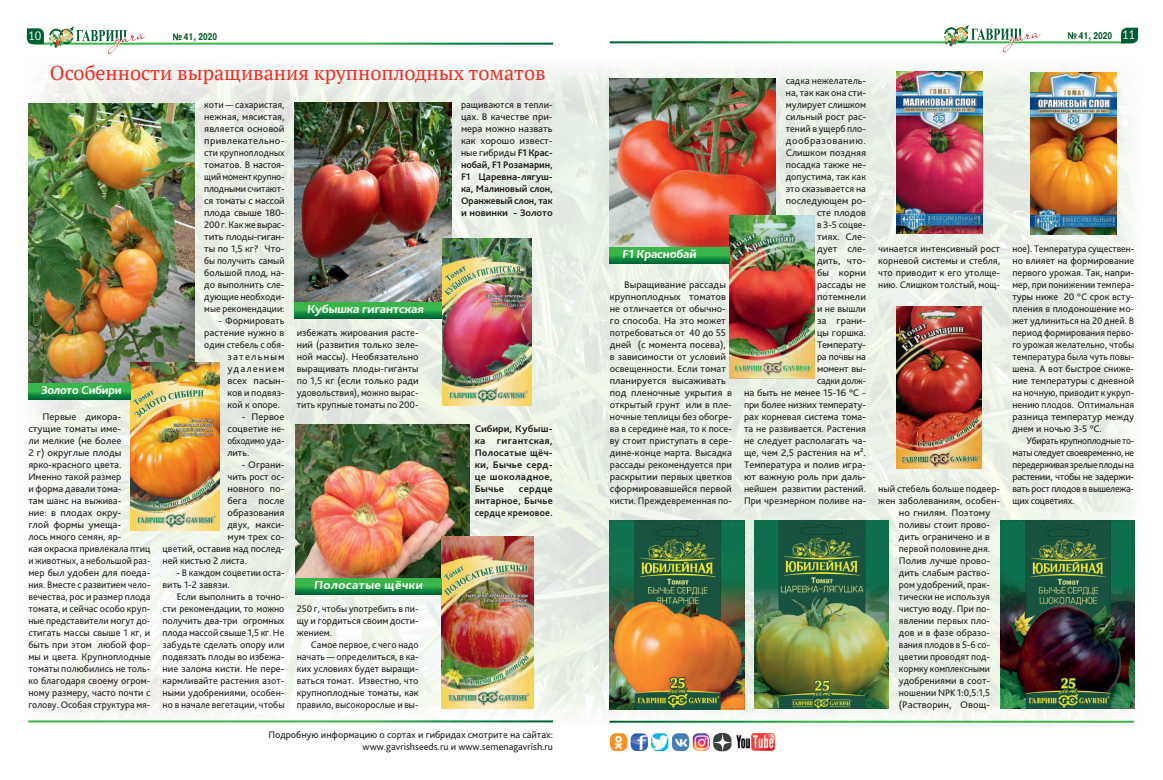
<style>
.page{position:relative;width:1163px;height:780px;background:#fff}
.page>*{position:absolute;margin:0;border:0;box-sizing:border-box;transform-origin:0 0}
.t1{font:20px "PT Serif";color:#ee2e24}
.t2{font:700 12.2px "Bliss Pro";color:#fff;scale:1.09 1}
.t3{font:700 12.2px "Bliss Pro";color:#fff}
.t4{font:700 12.2px "Bliss Pro";color:#fff;scale:1.07 1}
.t5{font:12px "PT Sans";color:#fff}
.t6{font:10px/12px "Bliss Pro";color:#231f20;text-align:justify}
.t7{font:10px/12px "Bliss Pro";color:#231f20;scale:1.05 1}
.t8{font:10px/12px "Bliss Pro";color:#231f20;text-align:justify;scale:.95 1}
.t9{font:700 10px/12px "Bliss Pro";letter-spacing:.02em;color:#231f20;text-align:justify}
.t10{font:700 10px/12px "Bliss Pro";letter-spacing:.02em;color:#231f20;text-align:justify;scale:1.05 1}
.t11{font:10px/12px "Bliss Pro";color:#231f20;scale:.96 1}
.t12{font:10px "Bliss Pro";color:#231f20;scale:1.04 1}
.t13{font:10px "Bliss Pro";letter-spacing:.11em;color:#231f20;scale:1.05 1}
.t14{font:10px "Bliss Pro";letter-spacing:.1em;color:#231f20;scale:1.05 1}
.t15{font:700 9.7px "Pragmatica Cond C";color:#085b2c;scale:.91 1}
.s1{font-weight:400}
.s2{font-family:"PT Sans";font-weight:400;font-size:12px;color:#fff}
</style>
<div class="page">
<svg style="left:27px;top:26px;width:120px;height:28px"></svg>
<svg style="left:173px;top:34px;width:9px;height:6px"></svg>
<svg style="left:1120px;top:28px;width:17px;height:15px"></svg>
<svg style="left:944px;top:25px;width:97px;height:28px"></svg>
<svg style="left:1068px;top:32px;width:8px;height:7px"></svg>
<img style="left:609px;top:733px;width:18px;height:18px">
<img style="left:630px;top:733px;width:18px;height:18px">
<img style="left:651px;top:733px;width:17px;height:18px">
<img style="left:672px;top:733px;width:17px;height:18px">
<img style="left:692px;top:733px;width:17px;height:18px">
<img style="left:713px;top:733px;width:18px;height:18px">
<img style="left:735px;top:733px;width:40px;height:18px">
<img style="left:28px;top:68px;width:1107px;height:655px">
<img style="left:28px;top:103px;width:166px;height:280px">
<img style="left:294px;top:103px;width:157px;height:211px">
<img style="left:130px;top:363px;width:89px;height:167px">
<img style="left:295px;top:424px;width:174px;height:154px">
<img style="left:441px;top:536px;width:92px;height:172px">
<img style="left:442px;top:238px;width:89px;height:167px">
<img style="left:896px;top:72px;width:85px;height:162px">
<img style="left:609px;top:520px;width:135px;height:189px">
<img style="left:896px;top:306px;width:85px;height:162px">
<img style="left:1030px;top:73px;width:85px;height:161px">
<img style="left:754px;top:520px;width:134px;height:188px">
<img style="left:1000px;top:520px;width:134px;height:188px">
<img style="left:609px;top:78px;width:166px;height:169px">
<img style="left:729px;top:216px;width:85px;height:162px">
<svg style="left:609px;top:247px;width:120px;height:16px;background:#269f45"></svg>
<svg style="left:295px;top:578px;width:146px;height:16px;background:#27a045"></svg>
<svg style="left:28px;top:383px;width:102px;height:16px;background:#27a045"></svg>
<svg style="left:294px;top:302px;width:147px;height:16px;background:#259e44"></svg>
<p class="t5" style="left:28px;top:28px;width:14px">10</p>
<p class="t15" style="left:184px;top:32px;width:38px">41, 2020</p>
<h1 class="t1" style="left:50px;top:60px;width:497px">Особенности выращивания крупноплодных томатов</h1>
<p class="t3" style="left:41px;top:382px;width:84px">Золото Сибири</p>
<p class="t7" style="left:28px;top:410px;width:118px;text-indent:14px">Первые дикора&shy;стущие томаты име-<br>ли мелкие (не более<br>2 г) округлые плоды ярко-красного цвета.<br>Именно такой размер<br>и форма давали тома-<br>там шанс на выжива-<br>ние: в плодах окру-<br>глой формы умеща-<br>лось много семян, яр-<br>кая окраска привлекала птиц и животных, а небольшой раз&shy;мер был удобен для поеда&shy;ния. Вместе с развитием чело&shy;вечества, рос и размер плода томата, и сейчас особо круп&shy;ные представители могут до&shy;стигать массы свыше 1 кг, и быть при этом любой фор&shy;мы и цвета. Крупноплодные томаты полюбились не толь&shy;ко благодаря своему огром&shy;ному размеру, часто почти с голову. Особая структура мя-</p>
<p class="t6" style="left:204px;top:98px;width:82px">коти — сахаристая, нежная, мясистая, является основой привлекательно&shy;сти крупноплодных томатов. В настоя&shy;щий момент крупно&shy;плодными считают&shy;ся томаты с массой плода свыше 180- 200 г. Как же вырас&shy;тить плоды-гиган&shy;ты по 1,5 кг? Что&shy;бы получить самый большой плод, на&shy;до выполнить сле&shy;дующие необходи&shy;мые рекомендации:</p>
<p class="t6" style="left:218px;top:314px;width:67px">- Формировать</p>
<p class="t12" style="left:204px;top:326px;width:79px">растение нужно в</p>
<p class="t11" style="left:204px;top:338px;width:85px">один стебель с обя-</p>
<p class="t13" style="left:227px;top:350px;width:56px">зательным</p>
<p class="t14" style="left:227px;top:362px;width:56px">удалением</p>
<p class="t7" style="left:227px;top:374px;width:56px">всех пасын-</p>
<p class="t6" style="left:227px;top:386px;width:59px">ков и подвяз-</p>
<p class="t6" style="left:227px;top:398px;width:54px">кой к опоре.</p>
<p class="t7" style="left:227px;top:410px;width:56px;text-align:justify;text-indent:14px">- Первое соцветие не&shy;обходимо уда&shy;лить.</p>
<p class="t6" style="left:242px;top:458px;width:44px">- Ограни-</p>
<p class="t6" style="left:227px;top:470px;width:59px">чить рост ос-</p>
<p class="t7" style="left:227px;top:482px;width:56px">новного по-</p>
<p class="t7" style="left:227px;top:494px;width:56px">бега после</p>
<p class="t12" style="left:227px;top:506px;width:56px">образования</p>
<p class="t6" style="left:227px;top:518px;width:59px">двух, макси-</p>
<p class="t6" style="left:227px;top:530px;width:59px">мум трех со-</p>
<p class="t6" style="left:162px;top:542px;width:123px">цветий, оставив над послед-</p>
<p class="t6" style="left:162px;top:554px;width:86px">ней кистью 2 листа.</p>
<p class="t11" style="left:162px;top:566px;width:128px;text-indent:14px">- В каждом соцветии оста&shy;вить 1-2 завязи.</p>
<p class="t6" style="left:162px;top:590px;width:123px;text-indent:14px">Если выполнить в точно&shy;сти рекомендации, то можно получить два-три огромных плода массой свыше 1,5 кг. Не забудьте сделать опору или подвязать плоды во избежа&shy;ние залома кисти. Не пере&shy;кармливайте растения азот&shy;ными удобрениями, особен&shy;но в начале вегетации, чтобы</p>
<p class="t2" style="left:307px;top:301px;width:110px">Кубышка гигантская</p>
<p class="t6" style="left:297px;top:326px;width:123px">избежать жирования расте&shy;ний (развития только зеле&shy;ной массы). Необязательно выращивать плоды-гиганты по 1,5 кг (если только ради удовольствия), можно вырас&shy;тить крупные томаты по 200-</p>
<p class="t2" style="left:314px;top:577px;width:103px">Полосатые щёчки</p>
<p class="t6" style="left:297px;top:602px;width:123px">250 г, чтобы употребить в пи&shy;щу и гордиться своим дости&shy;жением.</p>
<p class="t6" style="left:297px;top:638px;width:123px;text-indent:14px">Самое первое, с чего надо начать — определиться, в ка&shy;ких условиях будет выращи&shy;ваться томат. Известно, что крупноплодные томаты, как правило, высокорослые и вы-</p>
<p class="t9" style="left:461px;top:98px;width:93px"><span class="s1">ращиваются в тепли&shy;цах. В качестве при&shy;мера можно назвать как хорошо извест&shy;ные гибриды</span> F1 Крас&shy;нобай, F1 Розамарин, F1 Царевна-лягуш&shy;ка, Малиновый слон, Оранжевый слон, так и новинки - Золото</p>
<p class="t10" style="left:474px;top:422px;width:76px">Сибири, Кубыш&shy;ка гигантская, Полосатые щёч&shy;ки, Бычье серд&shy;це шоколадное, Бычье</p>
<p class="t10" style="left:474px;top:482px;width:76px;text-indent:44px">сердце янтарное, Бычье сердце кремовое.</p>
<p class="t6" style="left:268px;top:728px;width:286px;text-align:right">Подробную информацию о сортах и гибридах смотрите на сайтах: www.gavrishseeds.ru и www.semenagavrish.ru</p>
<p class="t15" style="left:1078px;top:30px;width:64px">41, 2020 <span class="s2">11</span></p>
<p class="t4" style="left:622px;top:246px;width:72px">F1 Краснобай</p>
<p class="t7" style="left:609px;top:278px;width:118px;text-indent:14px">Выращивание рассады крупноплодных томатов не отличается от обычно&shy;го способа. На это может потребоваться от 40 до 55 дней (с момента посева), в зависимости от условий освещенности. Если томат планируется высаживать под пленочные укрытия в открытый грунт или в пле&shy;ночные теплицы без обогре&shy;ва в середине мая, то к посе&shy;ву стоит приступать в сере&shy;дине-конце марта. Высадка рассады рекомендуется при раскрытии первых цветков сформировавшейся первой кисти. Преждевременная по-</p>
<p class="t6" style="left:744px;top:74px;width:123px;text-align:right">садка нежелатель-<br>на, так как она сти&shy;мулирует слишком<br>сильный рост рас-<br>тений в ущерб пло&shy;дообразованию.<br>Слишком поздняя<br>посадка также не&shy;допустима, так как<br>это сказывается на последующем ро-<br>сте плодов<br>в 3-5 соцве-<br>тиях. Сле-<br>дует сле-<br>дить, что-<br>бы корни<br>рассады не<br>потемнели<br>и не вышли<br>за грани-<br>цы горшка.<br>Температу-<br>ра почвы на<br>момент вы-<br>садки долж-<br>на быть не менее 15-16 °С - при более низких температу&shy;рах корневая система тома&shy;та не развивается. Растения не следует располагать ча&shy;ще, чем 2,5 растения на м².<br>Температура и полив игра&shy;ют важную роль при даль&shy;нейшем развитии растений.<br>При чрезмерном поливе на-</p>
<p class="t6" style="left:878px;top:242px;width:123px">чинается интенсивный рост корневой системы и стебля, что приводит к его утолще&shy;нию. Слишком толстый, мощ-</p>
<p class="t6" style="left:878px;top:482px;width:123px">ный стебель больше подвер-</p>
<p class="t6" style="left:878px;top:494px;width:123px">жен заболеваниям, особен-</p>
<p class="t7" style="left:898px;top:506px;width:89px">но гнилям. Поэтому</p>
<p class="t6" style="left:898px;top:518px;width:93px">поливы стоит прово-</p>
<p class="t6" style="left:898px;top:530px;width:93px">дить ограничено и в</p>
<p class="t6" style="left:898px;top:542px;width:93px">первой половине дня.</p>
<p class="t6" style="left:898px;top:554px;width:93px">Полив лучше прово-</p>
<p class="t6" style="left:898px;top:566px;width:93px">дить слабым раство-</p>
<p class="t6" style="left:898px;top:578px;width:93px">ром удобрений, прак-</p>
<p class="t6" style="left:898px;top:590px;width:93px">тически не используя</p>
<p class="t6" style="left:898px;top:602px;width:93px">чистую воду. При по-</p>
<p class="t6" style="left:898px;top:614px;width:93px">явлении первых пло-</p>
<p class="t6" style="left:898px;top:626px;width:93px">дов и в фазе образо-</p>
<p class="t11" style="left:898px;top:638px;width:96px">вания плодов в 5-6 со-</p>
<p class="t6" style="left:898px;top:650px;width:93px">цветии проводят под-</p>
<p class="t8" style="left:898px;top:662px;width:97px">кормку комплексными</p>
<p class="t6" style="left:898px;top:674px;width:93px">удобрениями в соот-</p>
<p class="t6" style="left:898px;top:686px;width:93px">ношении NPK 1:0,5:1,5</p>
<p class="t7" style="left:898px;top:698px;width:88px">(Растворин, Овощ-</p>
<p class="t8" style="left:1012px;top:242px;width:130px">ное). Температура существен&shy;но влияет на формирование первого урожая. Так, напри&shy;мер, при понижении темпера&shy;туры ниже 20 °С срок всту&shy;пления в плодоношение мо&shy;жет удлиниться на 20 дней. В период формирования перво&shy;го урожая желательно, чтобы температура была чуть повы&shy;шена. А вот быстрое сниже&shy;ние температуры с дневной на ночную, приводит к укруп&shy;нению плодов. Оптимальная разница температур между днем и ночью 3-5 °С.</p>
<p class="t8" style="left:1012px;top:434px;width:130px;text-indent:14px">Убирать крупноплодные то&shy;маты следует своевременно, не передерживая зрелые плоды на растении, чтобы не задержи&shy;вать рост плодов в вышележа&shy;щих соцветиях.</p>
</div>
